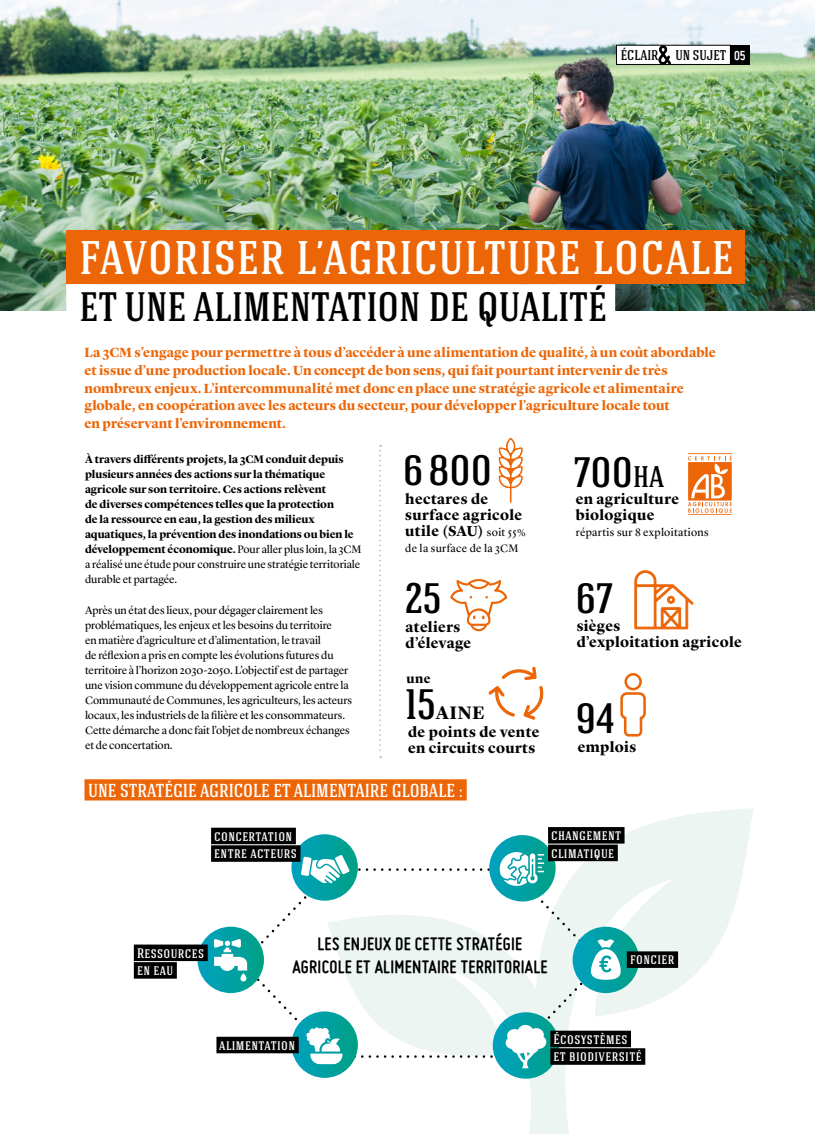
<style>
.page{position:relative;width:815px;height:1134px;background:#fff}
.page>*{position:absolute;margin:0;border:0;box-sizing:border-box;transform-origin:0 0}
.t1{font:500 47px "Hagin Caps";letter-spacing:.03em;color:#fff}
.t2{font:500 42.5px "Hagin Caps";color:#000}
.t3{font:500 41px "Hagin Caps";color:#000}
.t4{font:700 19.38px/22.4px "Miso";letter-spacing:.015em;color:#000;text-align:center}
.t5{font:500 18.75px "Hagin Caps";color:#fff}
.t6{font:700 18.75px "Lyon Display";color:#000}
.t7{font:700 15px/16.1px "Lyon Display";letter-spacing:.025em;color:#000}
.t8{font:500 14px "Hagin Caps";color:#000}
.t9{font:700 13.75px/17.5px "Lyon Display";color:#ec6608}
.t10{font:500 13.75px/17.6px "Hagin Caps";letter-spacing:.03em;color:#fff}
.t11{font:700 13.12px "Lyon Display";color:#000}
.t12{font:11.25px/15px "Lyon Display";color:#000}
.t13{font:700 11.25px/15px "Lyon Display";letter-spacing:-.005em;color:#000}
.t14{font:11.25px "Lyon Display";letter-spacing:.03em;color:#000}
.s1{font-family:"Miso";font-weight:700;color:#fff}
.s2{font-weight:400}
.s3{font-weight:400;font-size:11.25px}
.s4{font-size:29.75px}
</style>
<div class="page">
<svg style="left:331px;top:808px;width:423px;height:326px"></svg>
<img style="left:0;top:0;width:815px;height:311px">
<div style="left:66px;top:230px;width:679px;height:54px;background:#ec6608"></div>
<div style="left:66px;top:284px;width:549px;height:48px;background:#fff"></div>
<svg style="left:498px;top:437px;width:26px;height:67px"></svg>
<svg style="left:688px;top:453px;width:44px;height:62px"></svg>
<svg style="left:449px;top:578px;width:59px;height:54px"></svg>
<svg style="left:620px;top:673px;width:26px;height:63px"></svg>
<svg style="left:634px;top:570px;width:60px;height:59px"></svg>
<svg style="left:524px;top:686px;width:20px;height:34px"></svg>
<svg style="left:489px;top:686px;width:26px;height:31px"></svg>
<svg style="left:502px;top:667px;width:34px;height:13px"></svg>
<div style="left:85px;top:779px;width:382px;height:21px;background:#ec6608"></div>
<svg style="left:291px;top:834px;width:67px;height:67px"></svg>
<svg style="left:489px;top:835px;width:67px;height:66px"></svg>
<svg style="left:291px;top:1011px;width:67px;height:67px"></svg>
<svg style="left:493px;top:1012px;width:66px;height:67px"></svg>
<div style="left:198px;top:927px;width:66px;height:66px;background:#00a1b5;border-radius:33px"></div>
<svg style="left:573px;top:927px;width:66px;height:66px"></svg>
<svg style="left:214px;top:852px;width:408px;height:216px"></svg>
<div style="left:211px;top:828px;width:85px;height:16px;background:#000"></div>
<div style="left:211px;top:845px;width:89px;height:17px;background:#000"></div>
<div style="left:548px;top:827px;width:77px;height:16px;background:#000"></div>
<div style="left:548px;top:845px;width:70px;height:16px;background:#000"></div>
<div style="left:627px;top:951px;width:51px;height:17px;background:#000"></div>
<div style="left:550px;top:1031px;width:81px;height:16px;background:#000"></div>
<div style="left:550px;top:1048px;width:95px;height:17px;background:#000"></div>
<div style="left:216px;top:1037px;width:83px;height:16px;background:#000"></div>
<div style="left:134px;top:944px;width:74px;height:17px;background:#000"></div>
<div style="left:134px;top:962px;width:43px;height:17px;background:#000"></div>
<svg style="left:379px;top:445px;width:2px;height:313px"></svg>
<div style="left:616px;top:45px;width:114px;height:19px;background:#fff"></div>
<div style="left:616px;top:45px;width:115px;height:20px;border:1px solid #000"></div>
<svg style="left:658px;top:45px;width:13px;height:20px"></svg>
<div style="left:730px;top:45px;width:20px;height:20px;background:#000"></div>
<p class="t8" style="left:621px;top:46px;width:126px">ÉCLAIR UN SUJET <span class="s1">05</span></p>
<h1 class="t1" style="left:80px;top:228px;width:655px">FAVORISER L’AGRICULTURE LOCALE</h1>
<h3 class="t3" style="left:80px;top:280px;width:529px">ET UNE ALIMENTATION DE QUALITÉ</h3>
<p class="t9" style="left:85px;top:343px;width:633px">La 3CM s’engage pour permettre à tous d’accéder à une alimentation de qualité, à un coût abordable et issue d’une production locale. Un concept de bon sens, qui fait pourtant intervenir de très nombreux enjeux. L’intercommunalité met donc en place une stratégie agricole et alimentaire globale, en coopération avec les acteurs du secteur, pour développer l’agriculture locale tout<br>en préservant l’environnement.</p>
<p class="t13" style="left:85px;top:451px;width:278px">À travers différents projets, la 3CM conduit depuis plusieurs années des actions sur la thématique agricole sur son territoire. Ces actions relèvent<br>de diverses compétences telles que la protection<br>de la ressource en eau, la gestion des milieux aquatiques, la prévention des inondations ou bien le développement économique. <span class="s2">Pour aller plus loin, la 3CM a réalisé une étude pour construire une stratégie territoriale durable et partagée.</span></p>
<p class="t12" style="left:85px;top:602px;width:269px">Après un état des lieux, pour dégager clairement les problématiques, les enjeux et les besoins du territoire<br>en matière d’agriculture et d’alimentation, le travail<br>de réflexion a pris en compte les évolutions futures du territoire à l’horizon 2030-2050. L’objectif est de partager une vision commune du développement agricole entre la Communauté de Communes, les agriculteurs, les acteurs locaux, les industriels de la filière et les consommateurs.<br>Cette démarche a donc fait l’objet de nombreux échanges et de concertation.</p>
<h2 class="t2" style="left:403px;top:443px;width:91px">6 800</h2>
<h3 class="t7" style="left:405px;top:489px;width:122px">hectares de surface agricole utile (SAU) <span class="s3">soit 55%</span></h3>
<p class="t14" style="left:405px;top:540px;width:115px">de la surface de la 3CM</p>
<h2 class="t2" style="left:405px;top:571px;width:38px">25</h2>
<h3 class="t7" style="left:406px;top:617px;width:67px">ateliers d’élevage</h3>
<p class="t11" style="left:407px;top:668px;width:25px">une</p>
<h2 class="t2" style="left:406px;top:677px;width:32px">15</h2>
<h3 class="t6" style="left:436px;top:698px;width:50px">AINE</h3>
<h3 class="t7" style="left:408px;top:723px;width:133px">de points de vente en circuits courts</h3>
<h3 class="t5" style="left:88px;top:778px;width:376px">UNE STRATÉGIE AGRICOLE ET ALIMENTAIRE GLOBALE :</h3>
<h2 class="t2" style="left:574px;top:445px;width:92px">700<span class="s4">ha</span></h2>
<h3 class="t7" style="left:576px;top:489px;width:105px">en agriculture biologique</h3>
<p class="t14" style="left:576px;top:524px;width:135px">répartis sur 8 exploitations</p>
<h2 class="t2" style="left:576px;top:571px;width:39px">67</h2>
<h3 class="t7" style="left:577px;top:617px;width:167px">sièges<br>d’exploitation agricole</h3>
<h2 class="t2" style="left:576px;top:691px;width:41px">94</h2>
<h3 class="t7" style="left:578px;top:737px;width:60px">emplois</h3>
<p class="t10" style="left:214px;top:827px;width:84px">concertation entre acteurs</p>
<p class="t10" style="left:551px;top:826px;width:71px">changement climatique</p>
<p class="t10" style="left:137px;top:943px;width:69px">Ressources en eau</p>
<h3 class="t4" style="left:292px;top:933px;width:257px">LES ENJEUX DE CETTE STRATÉGIE<br>AGRICOLE ET ALIMENTAIRE TERRITORIALE</h3>
<p class="t10" style="left:630px;top:950px;width:46px">foncier</p>
<p class="t10" style="left:219px;top:1036px;width:77px">alimentation</p>
<p class="t10" style="left:554px;top:1030px;width:90px">Écosystèmes et biodiversité</p>
</div>
